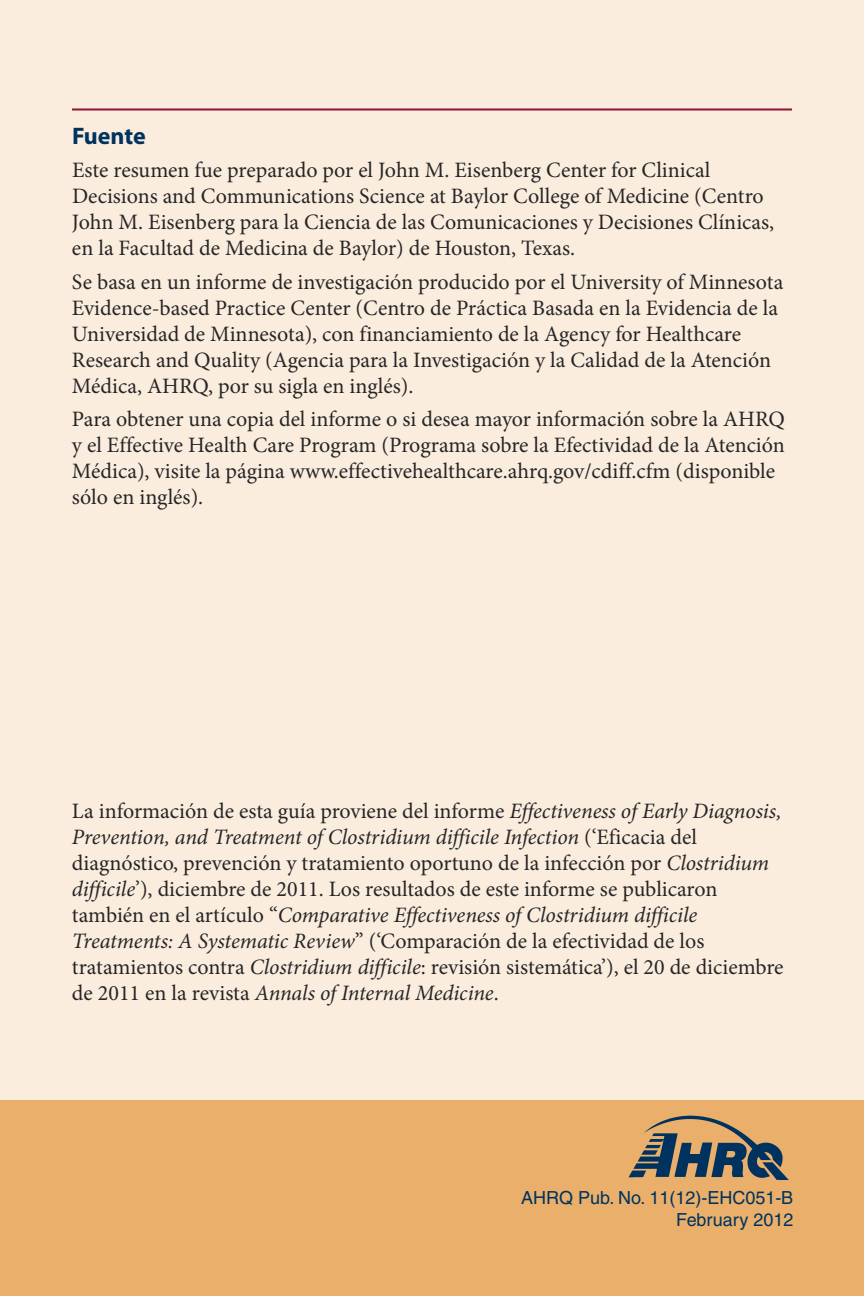
<style>
.page{position:relative;width:864px;height:1296px;background:#faedde}
.page>*{position:absolute;margin:0;border:0;box-sizing:border-box;transform-origin:0 0}
.t1{font:700 24px "Myriad";letter-spacing:-.005em;color:#00325f}
.t2{font:22px/26px "Minion Pro";color:#272627}
.t3{font:18px/21.6px "Helvetica";color:#00325f;text-align:right}
.s1{font-style:italic}
</style>
<div class="page">
<div style="left:0;top:1100px;width:864px;height:196px;background:#e9af6b"></div>
<img style="left:628px;top:1115px;width:161px;height:65px">
<hr style="left:72px;top:108px;width:720px;height:2px;background:#911138">
<p class="t1" style="left:72px;top:127px;width:75px">Fuente</p>
<p class="t2" style="left:72px;top:159px;width:704px">Este resumen fue preparado por el John M. Eisenberg Center for Clinical Decisions and Communications Science at Baylor College of Medicine (Centro John M. Eisenberg para la Ciencia de las Comunicaciones y Decisiones Clínicas, en la Facultad de Medicina de Baylor) de Houston, Texas.</p>
<p class="t2" style="left:72px;top:271px;width:713px">Se basa en un informe de investigación producido por el University of Minnesota Evidence-based Practice Center (Centro de Práctica Basada en la Evidencia de la Universidad de Minnesota), con financiamiento de la Agency for Healthcare Research and Quality (Agencia para la Investigación y la Calidad de la Atención Médica, AHRQ, por su sigla en inglés).</p>
<p class="t2" style="left:72px;top:408px;width:715px">Para obtener una copia del informe o si desea mayor información sobre la AHRQ y el Effective Health Care Program (Programa sobre la Efectividad de la Atención Médica), visite la página www.effectivehealthcare.ahrq.gov/cdiff.cfm (disponible sólo en inglés).</p>
<p class="t2" style="left:72px;top:800px;width:713px">La información de esta guía proviene del informe <span class="s1">Effectiveness of Early Diagnosis, Prevention, and Treatment of Clostridium difficile Infection</span> (‘Eficacia del diagnóstico, prevención y tratamiento oportuno de la infección por <span class="s1">Clostridium difficile</span>’), diciembre de 2011. Los resultados de este informe se publicaron también en el artículo “<span class="s1">Comparative Effectiveness of Clostridium difficile Treatments: A Systematic Review</span>” (‘Comparación de la efectividad de los tratamientos contra <span class="s1">Clostridium difficile</span>: revisión sistemática’), el 20 de diciembre de 2011 en la revista <span class="s1">Annals of Internal Medicine</span>.</p>
<p class="t3" style="left:521px;top:1189px;width:274px">AHRQ Pub. No. 11(12)-EHC051-B<br>February 2012</p>
</div>
